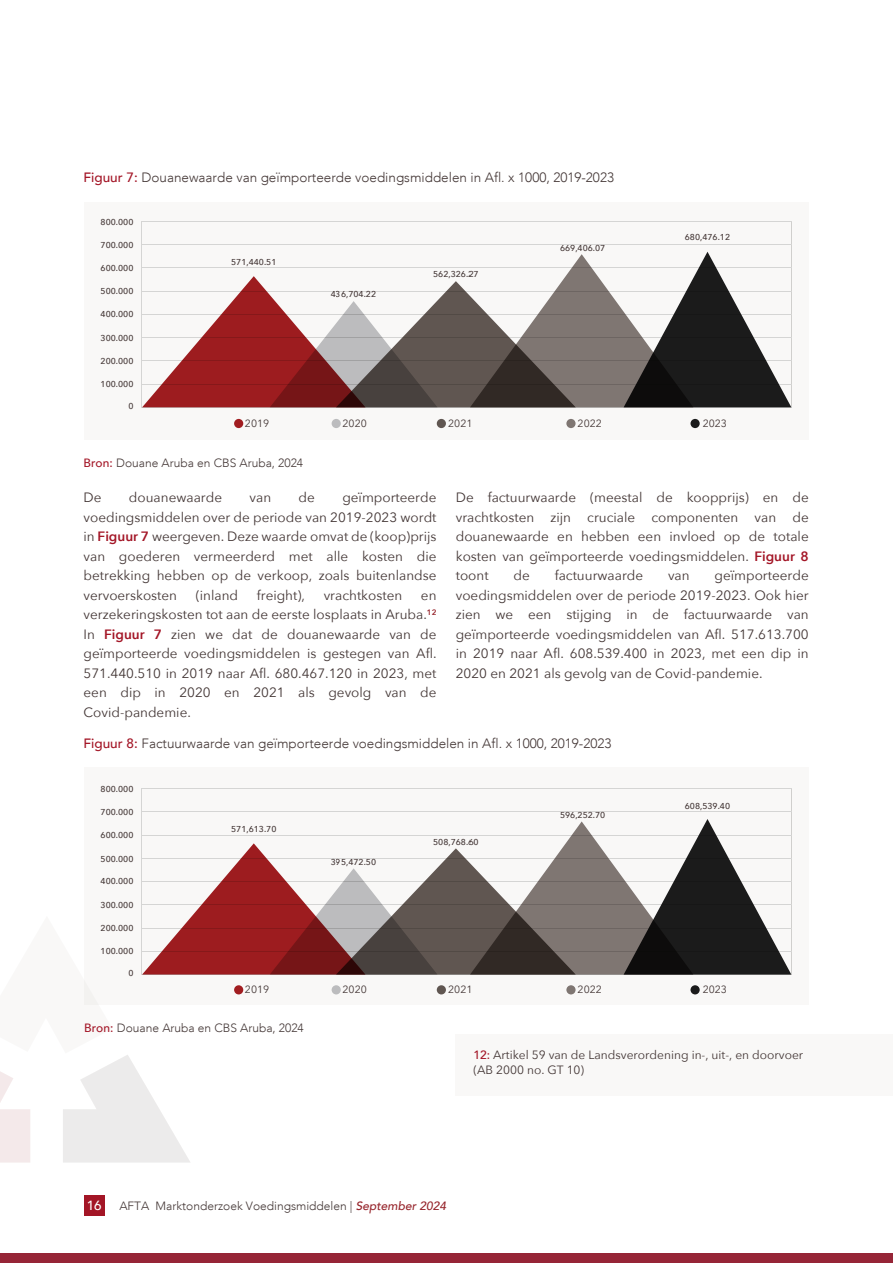
<style>
.page{position:relative;width:893px;height:1263px;background:#fff}
.page>*{position:absolute;margin:0;border:0;box-sizing:border-box;transform-origin:0 0}
.t1{font:13.5px/19.5px "Avenir Next";color:#433635;text-align:justify}
.t2{font:300 13.5px "Avenir LT";color:#433635}
.t3{font:500 13.35px "Avenir";color:#fff}
.t4{font:300 12px "Avenir LT";color:#433635}
.t5{font:12px/15px "Avenir Next";color:#433635}
.t6{font:10.5px "Avenir Next";color:#433635}
.t7{font:500 8.55px "Avenir Next";color:#433635}
.s1{font-family:"Avenir";font-weight:500;color:#a31526}
.s2{font-weight:600;color:#a31526}
.s3{font-family:"Avenir";font-weight:500;font-style:italic;color:#96242b}
</style>
<div class="page">
<div style="left:84px;top:1195px;width:21px;height:21px;background:#a31526"></div>
<div style="left:0;top:1253px;width:893px;height:10px;background:#962537"></div>
<div style="left:455px;top:1034px;width:438px;height:61px;background:#f9f8f7"></div>
<div style="left:84px;top:202px;width:725px;height:238px;background:#f9f8f7"></div>
<hr style="left:791px;top:221px;width:1px;height:186px;background:#d5d5d4">
<hr style="left:142px;top:221px;width:1px;height:186px;background:#d5d5d4">
<hr style="left:142px;top:221px;width:649px;height:1px;background:#d5d5d4">
<hr style="left:142px;top:244px;width:649px;height:1px;background:#d5d5d4">
<hr style="left:142px;top:407px;width:649px;height:1px;background:#d5d5d4">
<svg style="left:142px;top:252px;width:649px;height:155px"></svg>
<div style="left:84px;top:767px;width:725px;height:238px;background:#f9f8f7"></div>
<hr style="left:791px;top:788px;width:1px;height:187px;background:#d5d5d4">
<hr style="left:142px;top:788px;width:1px;height:187px;background:#d5d5d4">
<hr style="left:142px;top:788px;width:649px;height:1px;background:#d5d5d4">
<hr style="left:142px;top:812px;width:649px;height:1px;background:#d5d5d4">
<svg style="left:0;top:819px;width:791px;height:343px"></svg>
<div style="left:234px;top:985px;width:9px;height:9px;background:#a11d20;border-radius:50%"></div>
<div style="left:332px;top:985px;width:9px;height:9px;background:#c1c1c4;border-radius:50%"></div>
<div style="left:437px;top:985px;width:9px;height:9px;background:#635954;border-radius:50%"></div>
<div style="left:566px;top:985px;width:10px;height:9px;background:#837a76;border-radius:50%"></div>
<div style="left:690px;top:985px;width:10px;height:9px;background:#1c1c1c;border-radius:50%"></div>
<div style="left:234px;top:419px;width:9px;height:9px;background:#a11d20;border-radius:50%"></div>
<div style="left:332px;top:419px;width:9px;height:9px;background:#c1c1c4;border-radius:50%"></div>
<div style="left:437px;top:419px;width:9px;height:9px;background:#635954;border-radius:50%"></div>
<div style="left:566px;top:419px;width:10px;height:9px;background:#837a76;border-radius:50%"></div>
<div style="left:690px;top:419px;width:10px;height:9px;background:#1c1c1c;border-radius:50%"></div>
<p class="t2" style="left:84px;top:170px;width:532px"><span class="s1">Figuur 7:</span> Douanewaarde van geïmporteerde voedingsmiddelen in Afl. x 1000, 2019-2023</p>
<p class="t7" style="left:101px;top:215px;width:34px">800.000</p>
<p class="t7" style="left:101px;top:238px;width:34px">700.000</p>
<p class="t7" style="left:101px;top:261px;width:34px">600.000</p>
<p class="t7" style="left:101px;top:284px;width:34px">500.000</p>
<p class="t7" style="left:101px;top:307px;width:34px">400.000</p>
<p class="t7" style="left:101px;top:331px;width:34px">300.000</p>
<p class="t7" style="left:101px;top:353px;width:34px">200.000</p>
<p class="t7" style="left:101px;top:377px;width:34px">100.000</p>
<p class="t7" style="left:128px;top:399px;width:7px">0</p>
<p class="t7" style="left:231px;top:255px;width:47px">571,440.51</p>
<p class="t7" style="left:331px;top:287px;width:47px">436,704.22</p>
<p class="t7" style="left:433px;top:267px;width:47px">562,326.27</p>
<p class="t7" style="left:560px;top:241px;width:47px">669,406.07</p>
<p class="t7" style="left:685px;top:230px;width:47px">680,476.12</p>
<p class="t6" style="left:245px;top:414px;width:26px">2019</p>
<p class="t6" style="left:342px;top:414px;width:26px">2020</p>
<p class="t6" style="left:448px;top:414px;width:26px">2021</p>
<p class="t6" style="left:578px;top:414px;width:26px">2022</p>
<p class="t6" style="left:703px;top:414px;width:26px">2023</p>
<p class="t4" style="left:84px;top:456px;width:221px"><span class="s1">Bron:</span> Douane Aruba en CBS Aruba, 2024</p>
<p class="t1" style="left:84px;top:487px;width:354px;text-indent:259px">geïmporteerde voedingsmiddelen over de periode van 2019-2023 wordt in <span class="s2">Figuur 7</span> weergeven. Deze waarde omvat de (koop)prijs van goederen vermeerderd met alle kosten die betrekking hebben op de verkoop, zoals buitenlandse vervoerskosten</p>
<p class="t1" style="left:84px;top:487px;width:19px">De</p>
<p class="t1" style="left:129px;top:487px;width:95px">douanewaarde</p>
<p class="t1" style="left:250px;top:487px;width:23px">van</p>
<p class="t1" style="left:299px;top:487px;width:18px">de</p>
<p class="t1" style="left:196px;top:585px;width:44px">(inland</p>
<p class="t1" style="left:257px;top:585px;width:50px">freight),</p>
<p class="t1" style="left:324px;top:585px;width:80px">vrachtkosten</p>
<p class="t1" style="left:84px;top:585px;width:354px;text-indent:337px">en verzekeringskosten tot aan de eerste losplaats in Aruba.<sup>12<br></sup>In <span class="s2">Figuur 7</span> zien we dat de douanewaarde van de geïmporteerde voedingsmiddelen is gestegen van Afl.<br>571.440.510 in 2019 naar Afl. 680.467.120 in 2023, met een dip in 2020 en 2021 als gevolg van de Covid-pandemie.</p>
<p class="t1" style="left:456px;top:487px;width:354px">De factuurwaarde (meestal de koopprijs) en de vrachtkosten zijn cruciale componenten van de douanewaarde en hebben een invloed op de totale kosten van geïmporteerde voedingsmiddelen. <span class="s2">Figuur 8 </span>toont</p>
<p class="t1" style="left:514px;top:565px;width:18px">de</p>
<p class="t1" style="left:555px;top:565px;width:90px">factuurwaarde</p>
<p class="t1" style="left:668px;top:565px;width:23px">van</p>
<p class="t1" style="left:456px;top:565px;width:354px;text-indent:259px">geïmporteerde voedingsmiddelen over de periode 2019-2023. Ook hier zien we een stijging in de factuurwaarde van geïmporteerde voedingsmiddelen van Afl. 517.613.700 in 2019 naar Afl. 608.539.400 in 2023, met een dip in 2020 en 2021 als gevolg van de Covid-pandemie.</p>
<p class="t2" style="left:84px;top:735px;width:529px"><span class="s1">Figuur 8:</span> Factuurwaarde van geïmporteerde voedingsmiddelen in Afl. x 1000, 2019-2023</p>
<p class="t7" style="left:101px;top:782px;width:34px">800.000</p>
<p class="t7" style="left:101px;top:805px;width:34px">700.000</p>
<p class="t7" style="left:101px;top:828px;width:34px">600.000</p>
<p class="t7" style="left:101px;top:851px;width:34px">500.000</p>
<p class="t7" style="left:101px;top:874px;width:34px">400.000</p>
<p class="t7" style="left:101px;top:898px;width:34px">300.000</p>
<p class="t7" style="left:101px;top:920px;width:34px">200.000</p>
<p class="t7" style="left:101px;top:944px;width:34px">100.000</p>
<p class="t7" style="left:128px;top:966px;width:7px">0</p>
<p class="t7" style="left:231px;top:822px;width:47px">571,613.70</p>
<p class="t7" style="left:331px;top:854px;width:47px">395,472.50</p>
<p class="t7" style="left:433px;top:834px;width:47px">508,768.60</p>
<p class="t7" style="left:560px;top:808px;width:47px">596,252.70</p>
<p class="t7" style="left:685px;top:799px;width:47px">608,539.40</p>
<p class="t6" style="left:245px;top:981px;width:26px">2019</p>
<p class="t6" style="left:342px;top:981px;width:26px">2020</p>
<p class="t6" style="left:448px;top:981px;width:26px">2021</p>
<p class="t6" style="left:578px;top:981px;width:26px">2022</p>
<p class="t6" style="left:703px;top:981px;width:26px">2023</p>
<p class="t4" style="left:84px;top:1020px;width:221px"><span class="s1">Bron:</span> Douane Aruba en CBS Aruba, 2024</p>
<p class="t5" style="left:474px;top:1047px;width:331px"><span class="s1">12:</span> Artikel 59 van de Landsverordening in-, uit-, en doorvoer (AB 2000 no. GT 10)</p>
<p class="t3" style="left:87px;top:1194px;width:16px">16</p>
<p class="t4" style="left:119px;top:1198px;width:328px">AFTA Marktonderzoek Voedingsmiddelen | <span class="s3">September 2024</span></p>
</div>
